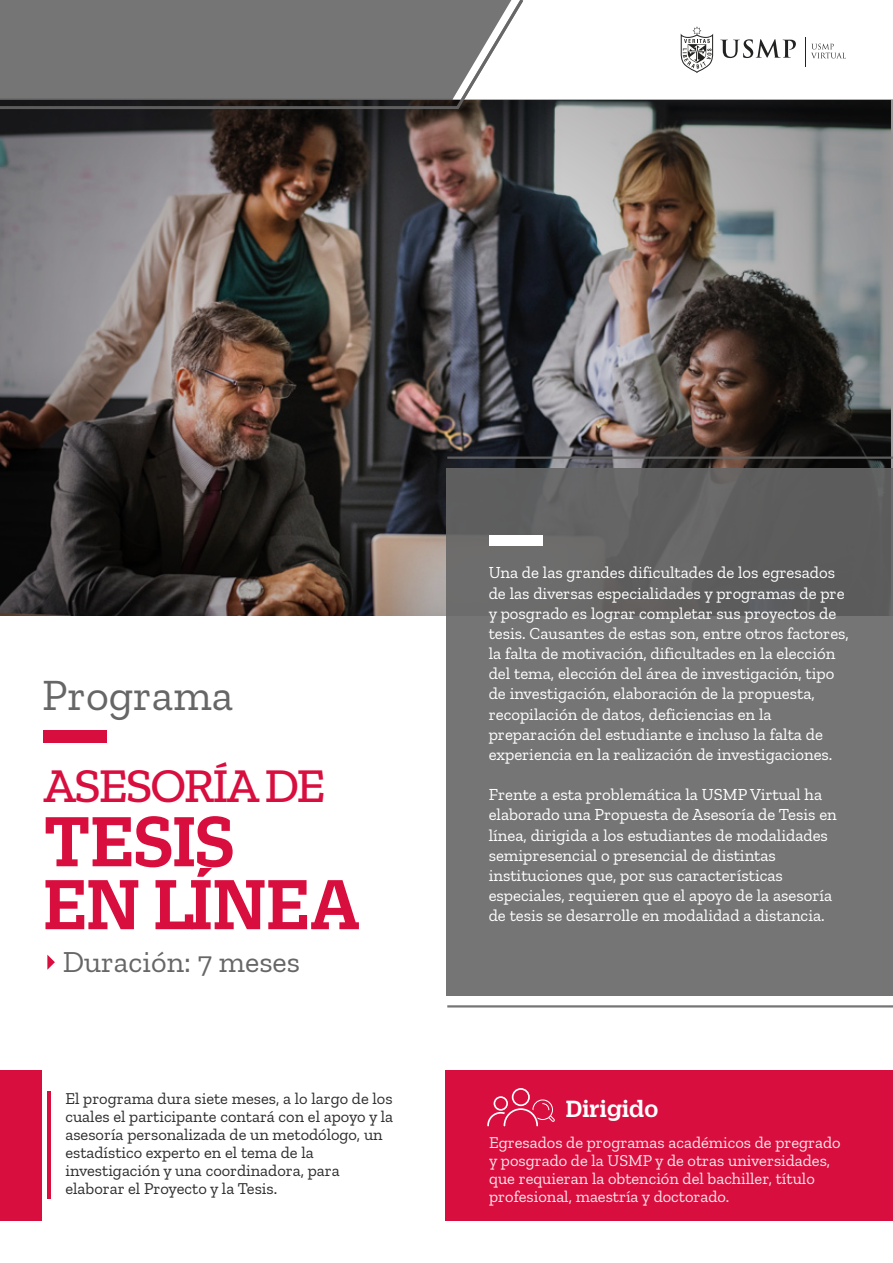
<style>
.page{position:relative;width:893px;height:1263px;background:#fff}
.page>*{position:absolute;margin:0;border:0;box-sizing:border-box;transform-origin:0 0}
.t1{font:500 76.8px "Zizou Slab FC";letter-spacing:-.005em;color:#d80e3e}
.t2{font:500 49.35px "Zilla Slab";letter-spacing:-.04em;color:#d80e3e}
.t3{font:44.4px "Zilla Slab";color:#666}
.t4{font:30.3px "Zilla Slab";color:#666}
.t5{font:500 25.5px "Zizou Slab FC";color:#fff}
.t6{font:16.8px/20.1px "Zilla Slab";color:#fff}
.t7{font:16.5px/18px "Zilla Slab";color:#2d2d2d}
.t8{font:16.5px/18px "Zilla Slab";color:#fff}
</style>
<div class="page">
<div style="left:446px;top:1070px;width:447px;height:150px;background:#d80e3e"></div>
<img style="left:0;top:100px;width:893px;height:515px">
<div style="left:44px;top:731px;width:63px;height:12px;background:#d80e3e"></div>
<svg style="left:47px;top:955px;width:8px;height:15px"></svg>
<div style="left:446px;top:468px;width:447px;height:528px;background:linear-gradient(to bottom,#646464,#7b7b7b)"></div>
<div style="left:489px;top:535px;width:53px;height:11px;background:#fff"></div>
<svg style="left:487px;top:1088px;width:68px;height:38px"></svg>
<hr style="left:47px;top:1091px;width:4px;height:108px;background:#d80e3e">
<div style="left:0;top:1070px;width:41px;height:150px;background:#d80e3e"></div>
<hr style="left:447px;top:1005px;width:446px;height:2px;background:#666">
<hr style="left:447px;top:456px;width:446px;height:3px;background:#666">
<svg style="left:523px;top:0;width:370px;height:100px"></svg>
<svg style="left:0;top:0;width:523px;height:109px;background:#777"></svg>
<h3 class="t3" style="left:42px;top:670px;width:193px">Programa</h3>
<h2 class="t2" style="left:44px;top:758px;width:284px">ASESORÍA DE</h2>
<h1 class="t1" style="left:44px;top:790px;width:193px">TESIS</h1>
<h1 class="t1" style="left:44px;top:853px;width:318px">EN LÍNEA</h1>
<h3 class="t4" style="left:63px;top:945px;width:239px">Duración: 7 meses</h3>
<p class="t7" style="left:65px;top:1090px;width:329px">El programa dura siete meses, a lo largo de los cuales el participante contará con el apoyo y la asesoría personalizada de un metodólogo, un estadístico experto en el tema de la investigación y una coordinadora, para elaborar el Proyecto y la Tesis.</p>
<p class="t6" style="left:489px;top:563px;width:362px">Una de las grandes dificultades de los egresados de las diversas especialidades y programas de pre y posgrado es lograr completar sus proyectos de tesis. Causantes de estas son, entre otros factores, la falta de motivación, dificultades en la elección del tema, elección del área de investigación, tipo de investigación, elaboración de la propuesta, recopilación de datos, deficiencias en la preparación del estudiante e incluso la falta de experiencia en la realización de investigaciones.</p>
<p class="t6" style="left:489px;top:785px;width:350px">Frente a esta problemática la USMP Virtual ha elaborado una Propuesta de Asesoría de Tesis en línea, dirigida a los estudiantes de modalidades semipresencial o presencial de distintas instituciones que, por sus características especiales, requieren que el apoyo de la asesoría de tesis se desarrolle en modalidad a distancia.</p>
<h3 class="t5" style="left:566px;top:1091px;width:94px">Dirigido</h3>
<p class="t8" style="left:489px;top:1133px;width:353px">Egresados de programas académicos de pregrado y posgrado de la USMP y de otras universidades, que requieran la obtención del bachiller, título profesional, maestría y doctorado.</p>
</div>
